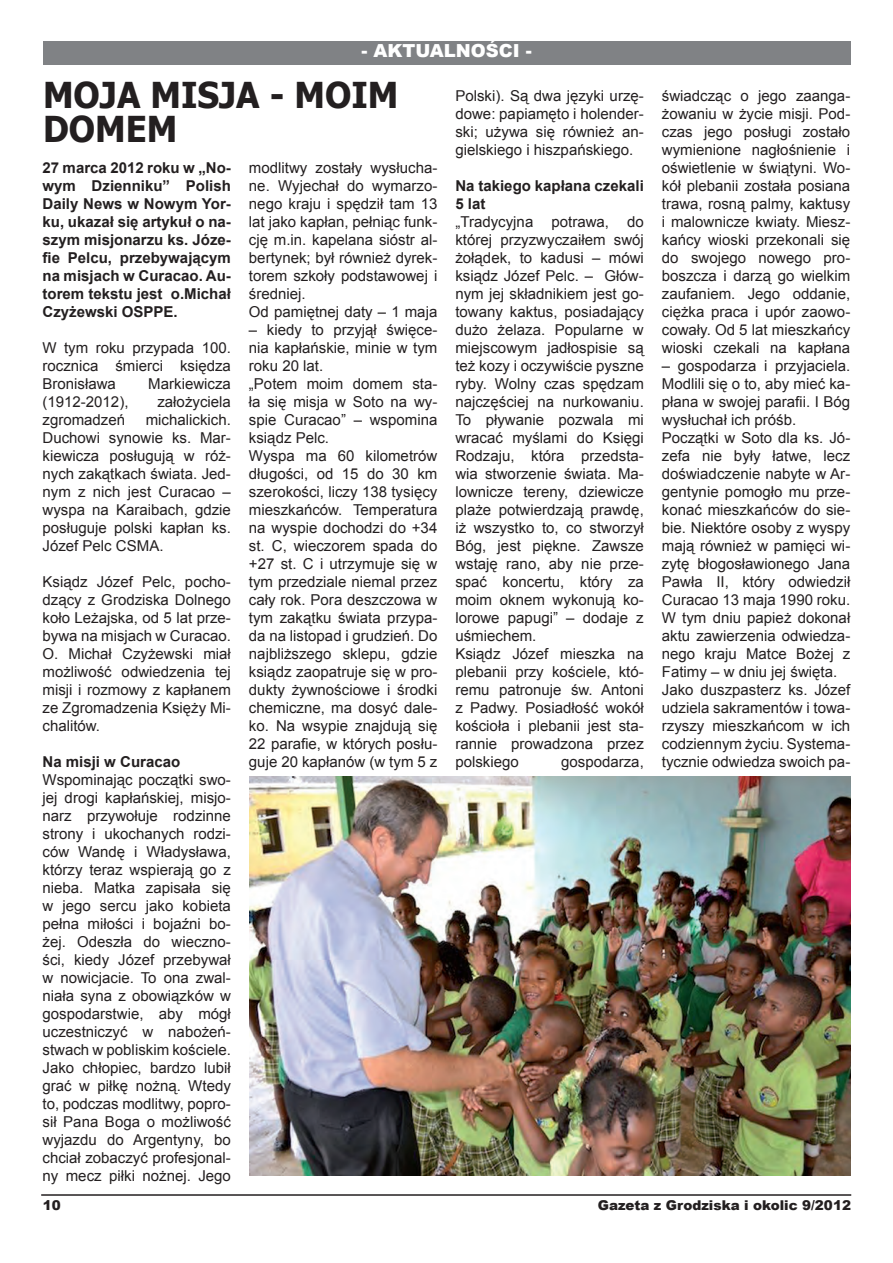
<style>
.page{position:relative;width:893px;height:1263px;background:#fff}
.page>*{position:absolute;margin:0;border:0;box-sizing:border-box;transform-origin:0 0}
.Normalny__Web{font:700 35.7px/34.2px "Tahoma";color:#231f20;scale:.96 1}
.t1{font:900 18px "Arial";color:#fff}
.Normalny__Web-2{font:15px/18px "Arial";color:#231f20;text-align:justify}
.Normalny__Web-3{font:700 15px/18px "Arial";color:#231f20;text-align:justify}
.t2{font:900 13.5px "Arial";color:#231f20}
</style>
<div class="page">
<div style="left:43px;top:42px;width:807px;height:23px;background:#808285"></div>
<hr style="left:41px;top:1194px;width:810px;height:2px;background:#231f20">
<img style="left:250px;top:777px;width:601px;height:398px">
<p class="t1" style="left:361px;top:38px;width:172px">- AKTUALNOŚCI -</p>
<p class="Normalny__Web" style="left:43px;top:75px;width:372px">MOJA MISJA - MOIM<br>DOMEM</p>
<p class="Normalny__Web-3" style="left:42px;top:159px;width:190px">27 marca 2012 roku w „No&shy;wym Dzienniku” Polish Daily News w Nowym Yor&shy;ku, ukazał się artykuł o na&shy;szym misjonarzu ks. Józe&shy;fie Pelcu, przebywającym na misjach w Curacao. Au&shy;torem tekstu jest o.Michał Czyżewski OSPPE.</p>
<p class="Normalny__Web-2" style="left:42px;top:338px;width:190px">W tym roku przypada 100. rocznica śmierci księdza Bronisława</p>
<p class="Normalny__Web-2" style="left:148px;top:374px;width:84px">Markiewicza</p>
<p class="Normalny__Web-2" style="left:42px;top:392px;width:88px">(1912-2012),</p>
<p class="Normalny__Web-2" style="left:157px;top:392px;width:75px">założyciela</p>
<p class="Normalny__Web-2" style="left:42px;top:410px;width:84px">zgromadzeń</p>
<p class="Normalny__Web-2" style="left:42px;top:410px;width:190px;text-indent:103px">michalickich.<br>Duchowi synowie ks. Mar&shy;kiewicza posługują w róż&shy;nych zakątkach świata. Jed&shy;nym z nich jest Curacao – wyspa na Karaibach, gdzie posługuje polski kapłan ks.<br>Józef Pelc CSMA.</p>
<p class="Normalny__Web-2" style="left:42px;top:572px;width:190px">Ksiądz Józef Pelc, pocho&shy;dzący z Grodziska Dolnego koło Leżajska, od 5 lat prze&shy;bywa na misjach w Curacao.<br>O. Michał Czyżewski miał możliwość odwiedzenia tej misji i rozmowy z kapłanem ze Zgromadzenia Księży Mi&shy;chalitów.</p>
<p class="Normalny__Web-3" style="left:42px;top:753px;width:139px">Na misji w Curacao</p>
<p class="Normalny__Web-2" style="left:42px;top:770px;width:190px">Wspominając początki swo&shy;jej drogi kapłańskiej, misjo&shy;narz przywołuje rodzinne strony i ukochanych rodzi&shy;ców Wandę i Władysława, którzy teraz wspierają go z nieba. Matka zapisała się w jego sercu jako kobieta pełna miłości i bojaźni bo&shy;żej. Odeszła do wieczno&shy;ści, kiedy Józef przebywał w nowicjacie. To ona zwal&shy;niała syna z obowiązków w gospodarstwie, aby mógł uczestniczyć w nabożeń&shy;stwach w pobliskim kościele.<br>Jako chłopiec, bardzo lubił grać w piłkę nożną. Wtedy to, podczas modlitwy, popro&shy;sił Pana Boga o możliwość wyjazdu do Argentyny, bo chciał zobaczyć profesjonal&shy;ny mecz piłki nożnej. Jego</p>
<p class="Normalny__Web-2" style="left:249px;top:158px;width:190px">modlitwy zostały wysłucha&shy;ne. Wyjechał do wymarzo&shy;nego kraju i spędził tam 13 lat jako kapłan, pełniąc funk&shy;cję m.in. kapelana sióstr al&shy;bertynek; był również dyrek&shy;torem szkoły podstawowej i średniej.</p>
<p class="Normalny__Web-2" style="left:249px;top:302px;width:190px">Od pamiętnej daty – 1 maja</p>
<p class="Normalny__Web-2" style="left:249px;top:320px;width:190px">– kiedy to przyjął święce&shy;nia kapłańskie, minie w tym roku 20 lat.</p>
<p class="Normalny__Web-2" style="left:249px;top:374px;width:190px">„Potem moim domem sta&shy;ła się misja w Soto na wy&shy;spie Curacao” – wspomina ksiądz Pelc.</p>
<p class="Normalny__Web-2" style="left:249px;top:446px;width:190px">Wyspa ma 60 kilometrów długości, od 15 do 30 km szerokości, liczy 138 tysięcy mieszkańców. Temperatura na wyspie dochodzi do +34 st. C, wieczorem spada do +27 st. C i utrzymuje się w tym przedziale niemal przez cały rok. Pora deszczowa w tym zakątku świata przypa&shy;da na listopad i grudzień. Do najbliższego sklepu, gdzie ksiądz zaopatruje się w pro&shy;dukty żywnościowe i środki chemiczne, ma dosyć dale&shy;ko. Na wsypie znajdują się 22 parafie, w których posłu&shy;guje 20 kapłanów (w tym 5 z</p>
<p class="Normalny__Web-2" style="left:455px;top:87px;width:190px">Polski). Są dwa języki urzę&shy;dowe: papiamęto i holender&shy;ski; używa się również an&shy;gielskiego i hiszpańskiego.</p>
<p class="Normalny__Web-3" style="left:455px;top:177px;width:190px">Na takiego kapłana czekali<br>5 lat</p>
<p class="Normalny__Web-2" style="left:455px;top:213px;width:190px">„Tradycyjna potrawa, do której przyzwyczaiłem swój żołądek, to kadusi – mówi ksiądz Józef Pelc. – Głów&shy;nym jej składnikiem jest go&shy;towany kaktus, posiadający dużo żelaza. Popularne w miejscowym jadłospisie są też kozy i oczywiście pyszne ryby. Wolny czas spędzam najczęściej na nurkowaniu.<br>To pływanie pozwala mi wracać myślami do Księgi Rodzaju, która przedsta&shy;wia stworzenie świata. Ma&shy;lownicze tereny, dziewicze plaże potwierdzają prawdę, iż wszystko to, co stworzył Bóg, jest piękne. Zawsze wstaję rano, aby nie prze&shy;spać koncertu, który za moim oknem wykonują ko&shy;lorowe papugi” – dodaje z uśmiechem.</p>
<p class="Normalny__Web-2" style="left:455px;top:645px;width:190px">Ksiądz Józef mieszka na plebanii przy kościele, któ&shy;remu patronuje św. Antoni z Padwy. Posiadłość wokół kościoła i plebanii jest sta&shy;rannie prowadzona przez polskiego</p>
<p class="Normalny__Web-2" style="left:561px;top:753px;width:84px">gospodarza,</p>
<p class="Normalny__Web-2" style="left:662px;top:87px;width:190px">świadcząc o jego zaanga&shy;żowaniu w życie misji. Pod&shy;czas jego posługi zostało wymienione nagłośnienie i oświetlenie w świątyni. Wo&shy;kół plebanii została posiana trawa, rosną palmy, kaktusy i malownicze kwiaty. Miesz&shy;kańcy wioski przekonali się do swojego nowego pro&shy;boszcza i darzą go wielkim zaufaniem. Jego oddanie, ciężka praca i upór zaowo&shy;cowały. Od 5 lat mieszkańcy wioski czekali na kapłana</p>
<p class="Normalny__Web-2" style="left:662px;top:357px;width:190px">– gospodarza i przyjaciela.<br>Modlili się o to, aby mieć ka&shy;płana w swojej parafii. I Bóg wysłuchał ich próśb.</p>
<p class="Normalny__Web-2" style="left:662px;top:429px;width:190px">Początki w Soto dla ks. Jó&shy;zefa nie były łatwe, lecz doświadczenie nabyte w Ar&shy;gentynie pomogło mu prze&shy;konać mieszkańców do sie&shy;bie. Niektóre osoby z wyspy mają również w pamięci wi&shy;zytę błogosławionego Jana Pawła II, który odwiedził Curacao 13 maja 1990 roku.<br>W tym dniu papież dokonał aktu zawierzenia odwiedza&shy;nego kraju Matce Bożej z Fatimy – w dniu jej święta.</p>
<p class="Normalny__Web-2" style="left:662px;top:681px;width:190px">Jako duszpasterz ks. Józef udziela sakramentów i towa&shy;rzyszy mieszkańcom w ich codziennym życiu. Systema&shy;tycznie odwiedza swoich pa-</p>
<p class="t2" style="left:43px;top:1195px;width:20px">10</p>
<p class="t2" style="left:598px;top:1196px;width:255px">Gazeta z Grodziska i okolic 9/2012</p>
</div>
